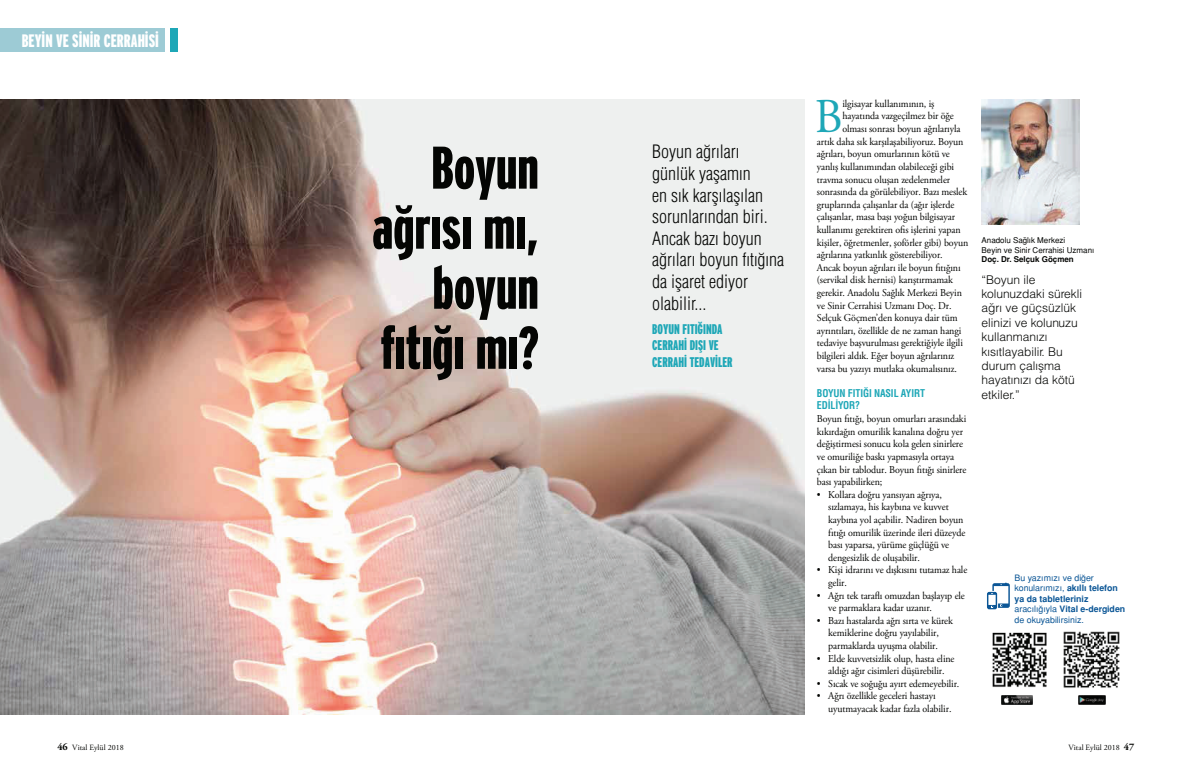
<style>
.page{position:relative;width:1191px;height:780px;background:#fff}
.page>*{position:absolute;margin:0;border:0;box-sizing:border-box;transform-origin:0 0}
.t1{font:900 extra-condensed 60px/60px "Interstate";color:#040503;text-align:right}
.t2{font:48.5px "Adobe Garamond Pro";color:#1ea7b7;scale:.95 1}
.t3{font:18px/21.6px "Helvetica Condensed Light Tr";color:#040503}
.t4{font:900 extra-condensed 18px "Interstate";color:#fff}
.t5{font:900 extra-condensed 14px/16.8px "Interstate";color:#1ea7b7}
.t6{font:12px/14.4px "Helvetica Light Normal Tr";color:#040503}
.t7{font:10.5px/12.6px "Adobe Garamond Pro";letter-spacing:-.01em;color:#040503;scale:.95 1}
.t8{font:10.5px/12.6px "Helvetica Cond Bold Tr";letter-spacing:-.01em;color:#1ea7b7;scale:.95 1}
.t9{font:8.8px/10.6px "Helvetica Normal Tr";color:#0b5696}
.t10{font:700 8.8px/10.6px "Helvetica Tr";color:#0b5696}
.t11{font:8px/9.6px "Helvetica Normal Tr";color:#040503}
.t12{font:8px "Adobe Garamond Pro";color:#040503}
.t13{font:700 8px "Helvetica Tr";color:#040503}
.s1{font-family:"Helvetica Tr";font-weight:700}
.s2{font-family:"Helvetica Normal Tr";font-weight:400}
.s3{font-weight:700;font-size:10px}
</style>
<div class="page">
<img style="left:0;top:99px;width:805px;height:615px">
<img style="left:981px;top:99px;width:98px;height:125px">
<svg style="left:987px;top:582px;width:22px;height:27px"></svg>
<img style="left:1001px;top:695px;width:31px;height:9px">
<img style="left:992px;top:632px;width:55px;height:55px">
<img style="left:1079px;top:695px;width:26px;height:9px">
<img style="left:1063px;top:631px;width:57px;height:57px">
<div style="left:0;top:28px;width:165px;height:24px;background:#9dcbd5"></div>
<div style="left:170px;top:28px;width:8px;height:24px;background:#1ea7b7"></div>
<h3 class="t4" style="left:22px;top:30px;width:138px">BEYİN VE SİNİR CERRAHİSİ</h3>
<h1 class="t1" style="left:372px;top:137px;width:168px">Boyun ağrısı mı, boyun fıtığı mı?</h1>
<h3 class="t3" style="left:652px;top:141px;width:133px">Boyun ağrıları günlük yaşamın<br>en sık karşılaşılan sorunlarından biri.<br>Ancak bazı boyun ağrıları boyun fıtığına da işaret ediyor olabilir...</h3>
<h3 class="t5" style="left:652px;top:320px;width:82px">BOYUN FITIĞINDA<br>CERRAHİ DIŞI VE<br>CERRAHİ TEDAVİLER</h3>
<h2 class="t2" style="left:815px;top:88px;width:31px">B</h2>
<p class="t7" style="left:842px;top:98px;width:98px">ilgisayar kullanımının, iş</p>
<p class="t7" style="left:842px;top:110px;width:119px">hayatında vazgeçilmez bir öğe</p>
<p class="t7" style="left:842px;top:123px;width:126px">olması sonrası boyun ağrılarıyla</p>
<p class="t7" style="left:817px;top:135px;width:156px">artık daha sık karşılaşabiliyoruz. Boyun</p>
<p class="t7" style="left:817px;top:148px;width:141px">ağrıları, boyun omurlarının kötü ve</p>
<p class="t7" style="left:817px;top:161px;width:146px">yanlış kullanımından olabileceği gibi</p>
<p class="t7" style="left:817px;top:173px;width:142px">travma sonucu oluşan zedelenmeler</p>
<p class="t7" style="left:817px;top:186px;width:160px">sonrasında da görülebiliyor. Bazı meslek</p>
<p class="t7" style="left:817px;top:198px;width:146px">gruplarında çalışanlar da (ağır işlerde</p>
<p class="t7" style="left:817px;top:211px;width:147px">çalışanlar, masa başı yoğun bilgisayar</p>
<p class="t7" style="left:817px;top:224px;width:153px">kullanımı gerektiren ofis işlerini yapan</p>
<p class="t7" style="left:817px;top:236px;width:161px">kişiler, öğretmenler, şoförler gibi) boyun</p>
<p class="t7" style="left:817px;top:249px;width:134px">ağrılarına yatkınlık gösterebiliyor.</p>
<p class="t7" style="left:817px;top:261px;width:153px">Ancak boyun ağrıları ile boyun fıtığını</p>
<p class="t7" style="left:817px;top:274px;width:145px">(servikal disk hernisi) karıştırmamak</p>
<p class="t7" style="left:817px;top:287px;width:154px">gerekir. Anadolu Sağlık Merkezi Beyin</p>
<p class="t7" style="left:817px;top:299px;width:143px">ve Sinir Cerrahisi Uzmanı Doç. Dr.</p>
<p class="t7" style="left:817px;top:312px;width:150px">Selçuk Göçmen’den konuya dair tüm</p>
<p class="t7" style="left:817px;top:324px;width:153px">ayrıntıları, özellikle de ne zaman hangi</p>
<p class="t7" style="left:817px;top:337px;width:155px">tedaviye başvurulması gerektiğiyle ilgili</p>
<p class="t7" style="left:817px;top:350px;width:146px">bilgileri aldık. Eğer boyun ağrılarınız</p>
<p class="t7" style="left:817px;top:362px;width:149px">varsa bu yazıyı mutlaka okumalısınız.</p>
<p class="t8" style="left:817px;top:386px;width:115px">BOYUN FITIĞI NASIL AYIRT<br>EDİLİYOR?</p>
<p class="t7" style="left:817px;top:413px;width:159px">Boyun fıtığı, boyun omurları arasındaki kıkırdağın omurilik kanalına doğru yer değiştirmesi sonucu kola gelen sinirlere ve omuriliğe baskı yapmasıyla ortaya çıkan bir tablodur. Boyun fıtığı sinirlere bası yapabilirken;</p>
<p class="t7" style="left:828px;top:488px;width:146px;text-indent:-11px">• Kollara doğru yansıyan ağrıya, sızlamaya, his kaybına ve kuvvet kaybına yol açabilir. Nadiren boyun fıtığı omurilik üzerinde ileri düzeyde bası yaparsa, yürüme güçlüğü ve dengesizlik de oluşabilir.</p>
<p class="t7" style="left:828px;top:564px;width:148px;text-indent:-11px">• Kişi idrarını ve dışkısını tutamaz hale gelir.</p>
<p class="t7" style="left:828px;top:589px;width:145px;text-indent:-11px">• Ağrı tek taraflı omuzdan başlayıp ele ve parmaklara kadar uzanır.</p>
<p class="t7" style="left:817px;top:614px;width:145px;text-align:center">• Bazı hastalarda ağrı sırta ve kürek kemiklerine doğru yayılabilir, parmaklarda uyuşma olabilir.</p>
<p class="t7" style="left:817px;top:652px;width:146px;text-align:center">• Elde kuvvetsizlik olup, hasta eline aldığı ağır cisimleri düşürebilir.</p>
<p class="t7" style="left:817px;top:677px;width:151px">• Sıcak ve soğuğu ayırt edemeyebilir.</p>
<p class="t7" style="left:828px;top:690px;width:131px;text-indent:-11px">• Ağrı özellikle geceleri hastayı uyutmayacak kadar fazla olabilir.</p>
<p class="t11" style="left:981px;top:235px;width:114px">Anadolu Sağlık Merkezi<br>Beyin ve Sinir Cerrahisi Uzmanı</p>
<p class="t13" style="left:981px;top:254px;width:94px">Doç. Dr. Selçuk Göçmen</p>
<p class="t6" style="left:981px;top:272px;width:102px">“Boyun ile kolunuzdaki sürekli ağrı ve güçsüzlük elinizi ve kolunuzu kullanmanızı kısıtlayabilir. Bu durum çalışma hayatınızı da kötü etkiler.”</p>
<p class="t9" style="left:1014px;top:572px;width:105px">Bu yazımızı ve diğer konularımızı, <span class="s1">akıllı telefon</span></p>
<p class="t10" style="left:1014px;top:593px;width:112px">ya da tabletleriniz <span class="s2">aracılığıyla</span> Vital e-dergiden</p>
<p class="t9" style="left:1014px;top:614px;width:71px">de okuyabilirsiniz.</p>
<p class="t12" style="left:57px;top:743px;width:68px"><span class="s3">46</span> Vital Eylül 2018</p>
<p class="t12" style="left:1068px;top:743px;width:67px">Vital Eylül 2018 <span class="s3">47</span></p>
</div>
